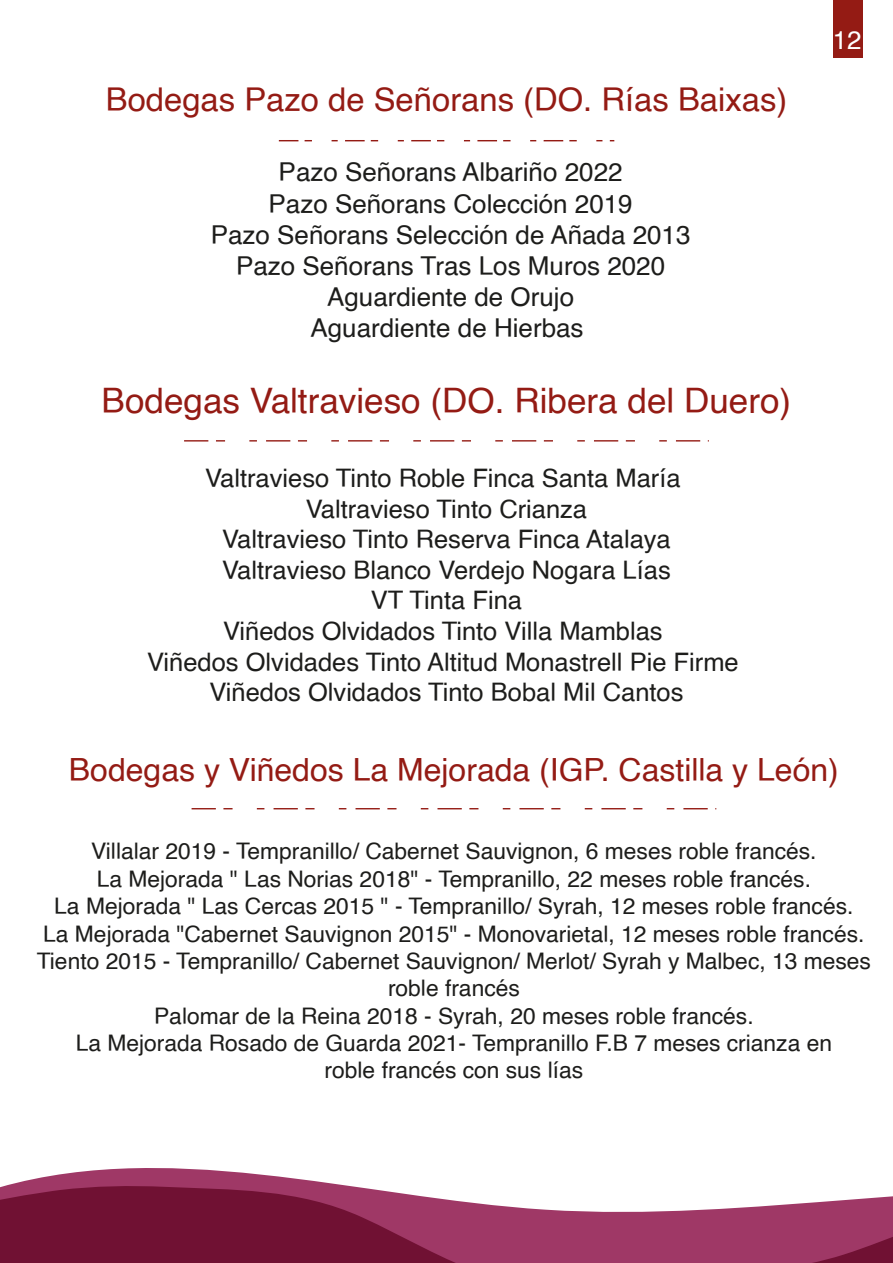
<style>
.page{position:relative;width:893px;height:1263px;background:#fff}
.page>*{position:absolute;margin:0;border:0;box-sizing:border-box;transform-origin:0 0}
.t1{font:35.1px "Helvetica";color:#941b14}
.t2{font:32.85px "Helvetica";color:#941b14}
.t3{font:31.95px "Helvetica";color:#941b14}
.t4{font:25.95px/31.2px "Helvetica";color:#1d1d1b;text-align:center}
.t5{font:25.8px "Helvetica";color:#fff}
.t6{font:25.5px/30.6px "Helvetica";color:#1d1d1b;text-align:center}
.t7{font:22.8px/27.3px "Helvetica";color:#1d1d1b;text-align:center}
</style>
<div class="page">
<svg style="left:8px;top:1168px;width:334px;height:17px;fill:#9f3866"></svg>
<svg style="left:0;top:1185px;width:893px;height:78px;background:#9a4568"></svg>
<svg style="left:279px;top:140px;width:335px;height:1px"></svg>
<svg style="left:184px;top:440px;width:525px;height:1px"></svg>
<svg style="left:192px;top:808px;width:524px;height:1px"></svg>
<div style="left:833px;top:0;width:30px;height:57px;background:#941b14"></div>
<h2 class="t2" style="left:106px;top:74px;width:683px">Bodegas Pazo de Señorans (DO. Rías Baixas)</h2>
<p class="t4" style="left:211px;top:158px;width:481px">Pazo Señorans Albariño 2022<br>Pazo Señorans Colección 2019<br>Pazo Señorans Selección de Añada 2013<br>Pazo Señorans Tras Los Muros 2020<br>Aguardiente de Orujo<br>Aguardiente de Hierbas</p>
<h1 class="t1" style="left:102px;top:374px;width:691px">Bodegas Valtravieso (DO. Ribera del Duero)</h1>
<p class="t6" style="left:147px;top:463px;width:593px">Valtravieso Tinto Roble Finca Santa María Valtravieso Tinto Crianza<br>Valtravieso Tinto Reserva Finca Atalaya<br>Valtravieso Blanco Verdejo Nogara Lías<br>VT Tinta Fina<br>Viñedos Olvidados Tinto Villa Mamblas<br>Viñedos Olvidades Tinto Altitud Monastrell Pie Firme Viñedos Olvidados Tinto Bobal Mil Cantos</p>
<p class="t5" style="left:833px;top:20px;width:30px">12</p>
<h3 class="t3" style="left:69px;top:745px;width:771px">Bodegas y Viñedos La Mejorada (IGP. Castilla y León)</h3>
<p class="t7" style="left:37px;top:838px;width:836px">Villalar 2019 - Tempranillo/ Cabernet Sauvignon, 6 meses roble francés.<br>La Mejorada " Las Norias 2018" - Tempranillo, 22 meses roble francés.<br>La Mejorada " Las Cercas 2015 " - Tempranillo/ Syrah, 12 meses roble francés.<br>La Mejorada "Cabernet Sauvignon 2015" - Monovarietal, 12 meses roble francés.<br>Tiento 2015 - Tempranillo/ Cabernet Sauvignon/ Merlot/ Syrah y Malbec, 13 meses roble francés<br>Palomar de la Reina 2018 - Syrah, 20 meses roble francés.<br>La Mejorada Rosado de Guarda 2021- Tempranillo F.B 7 meses crianza en<br>roble francés con sus lías</p>
</div>
